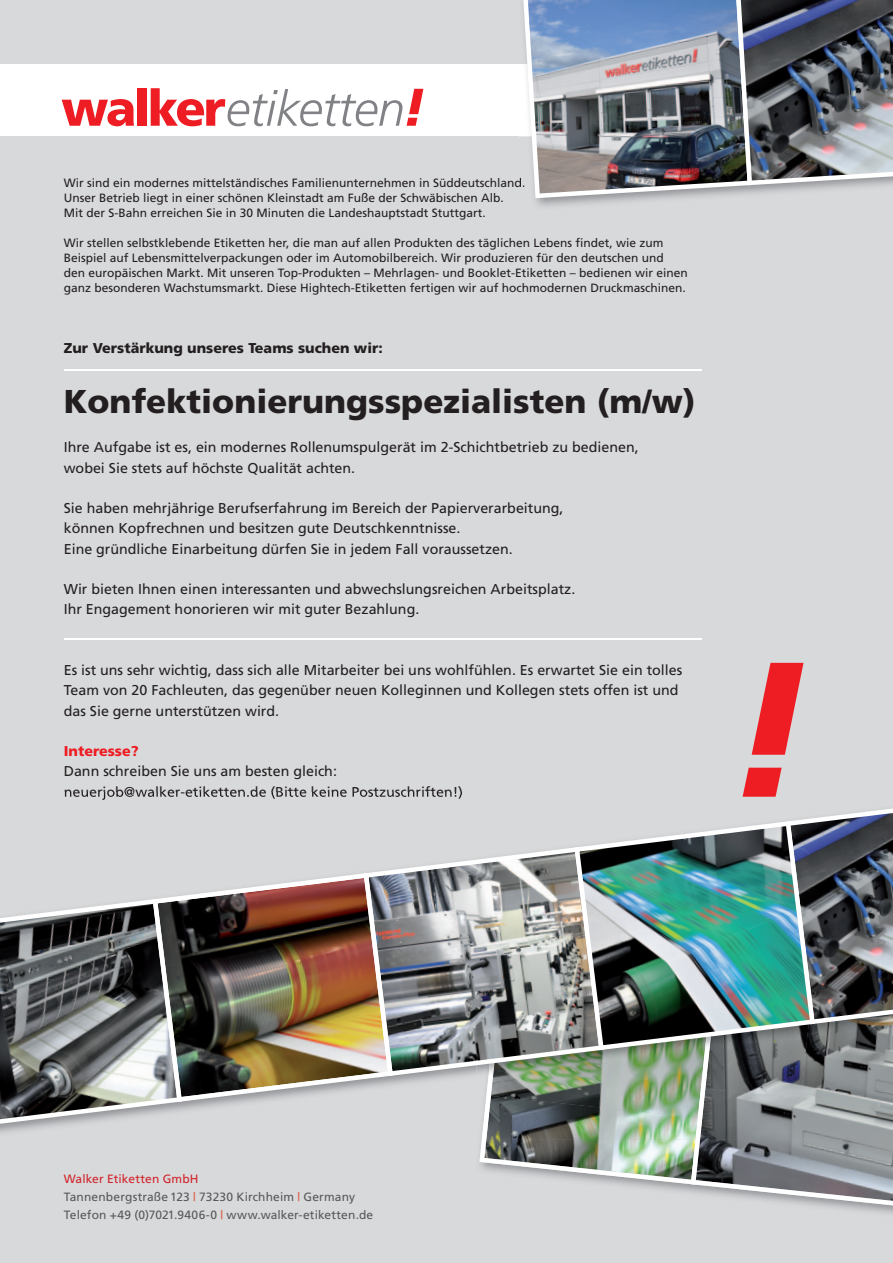
<style>
.page{position:relative;width:893px;height:1263px;background:#fff}
.page>*{position:absolute;margin:0;border:0;box-sizing:border-box;transform-origin:0 0}
.t1{font:900 33px "Frutiger";color:#231f20}
.t2{font:14.25px/20.2px "Frutiger";color:#231f20}
.t3{font:900 14.25px "Frutiger";color:#231f20}
.t4{font:900 14.25px "Frutiger";color:#ee1d23}
.t5{font:12px/15px "Frutiger";color:#231f20}
.t6{font:12px/18px "Frutiger";letter-spacing:.01em;color:#57585a}
.s1{color:#d1232a}
.s2{color:#d95842}
</style>
<div class="page">
<div style="left:0;top:136px;width:893px;height:1127px;background:#d8d9db"></div>
<div style="left:0;top:0;width:893px;height:64px;background:#d8d9db"></div>
<svg style="left:62px;top:99px;width:72px;height:27px"></svg>
<div style="left:138px;top:88px;width:9px;height:38px;background:#ee1d23"></div>
<svg style="left:151px;top:88px;width:272px;height:38px"></svg>
<img style="left:617px;top:1184px;width:276px;height:30px">
<img style="left:479px;top:1140px;width:212px;height:44px">
<img style="left:65px;top:792px;width:397px;height:8px">
<img style="left:482px;top:1050px;width:211px;height:90px">
<svg style="left:0;top:899px;width:182px;height:225px;background:#717374"></svg>
<svg style="left:693px;top:808px;width:200px;height:395px;background:#777b7f"></svg>
<img style="left:371px;top:848px;width:233px;height:228px">
<img style="left:574px;top:821px;width:241px;height:229px">
<img style="left:153px;top:873px;width:240px;height:229px">
<img style="left:519px;top:0;width:374px;height:196px">
<hr style="left:64px;top:369px;width:638px;height:1px;background:#fff">
<hr style="left:64px;top:638px;width:638px;height:2px;background:#fff">
<svg style="left:743px;top:768px;width:39px;height:29px"></svg>
<svg style="left:752px;top:663px;width:51px;height:92px"></svg>
<p class="t5" style="left:64px;top:175px;width:463px">Wir sind ein modernes mittelständisches Familienunternehmen in Süddeutschland.<br>Unser Betrieb liegt in einer schönen Kleinstadt am Fuße der Schwäbischen Alb.<br>Mit der S-Bahn erreichen Sie in 30 Minuten die Landeshauptstadt Stuttgart.</p>
<p class="t5" style="left:64px;top:235px;width:625px">Wir stellen selbstklebende Etiketten her, die man auf allen Produkten des täglichen Lebens findet, wie zum Beispiel auf Lebensmittelverpackungen oder im Automobilbereich. Wir produzieren für den deutschen und den europäischen Markt. Mit unseren Top-Produkten – Mehrlagen- und Booklet-Etiketten – bedienen wir einen ganz besonderen Wachstumsmarkt. Diese Hightech-Etiketten fertigen wir auf hochmodernen Druckmaschinen.</p>
<p class="t3" style="left:64px;top:339px;width:321px">Zur Verstärkung unseres Teams suchen wir:</p>
<h1 class="t1" style="left:64px;top:382px;width:633px">Konfektionierungsspezialisten (m/w)</h1>
<p class="t2" style="left:64px;top:437px;width:576px">Ihre Aufgabe ist es, ein modernes Rollenumspulgerät im 2-Schichtbetrieb zu bedienen, wobei Sie stets auf höchste Qualität achten.</p>
<p class="t2" style="left:64px;top:498px;width:501px">Sie haben mehrjährige Berufserfahrung im Bereich der Papierverarbeitung, können Kopfrechnen und besitzen gute Deutschkenntnisse.<br>Eine gründliche Einarbeitung dürfen Sie in jedem Fall voraussetzen.</p>
<p class="t2" style="left:64px;top:579px;width:513px">Wir bieten Ihnen einen interessanten und abwechslungsreichen Arbeitsplatz.<br>Ihr Engagement honorieren wir mit guter Bezahlung.</p>
<p class="t2" style="left:64px;top:660px;width:620px">Es ist uns sehr wichtig, dass sich alle Mitarbeiter bei uns wohlfühlen. Es erwartet Sie ein tolles<br>Team von 20 Fachleuten, das gegenüber neuen Kolleginnen und Kollegen stets offen ist und das Sie gerne unterstützen wird.</p>
<p class="t4" style="left:64px;top:743px;width:76px">Interesse?</p>
<p class="t2" style="left:64px;top:761px;width:401px">Dann schreiben Sie uns am besten gleich: neuerjob@walker-etiketten.de (Bitte keine Postzuschriften!)</p>
<p class="t6" style="left:64px;top:1170px;width:311px"><span class="s1">Walker Etiketten GmbH<br></span>Tannenbergstraße 123 <span class="s2">|</span> 73230 Kirchheim <span class="s2">|</span> Germany<br>Telefon +49 (0)7021.9406-0 <span class="s2">|</span> www.walker-etiketten.de</p>
</div>
